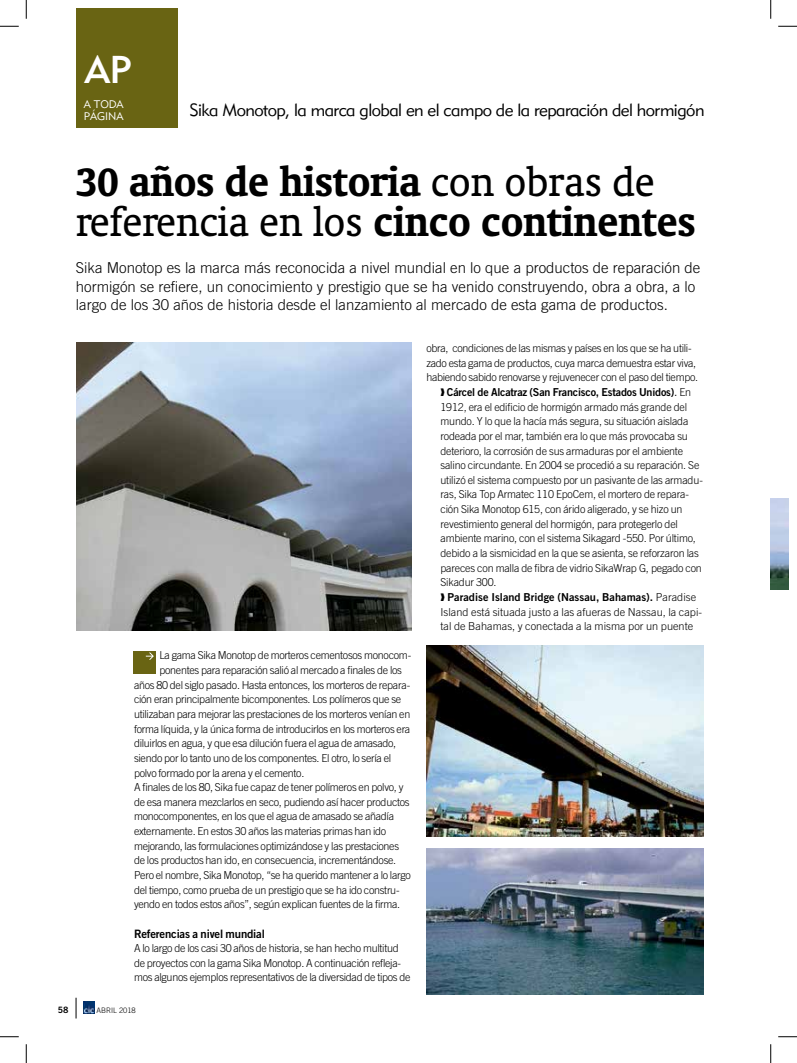
<style>
.page{position:relative;width:797px;height:1063px;background:#fff}
.page>*{position:absolute;margin:0;border:0;box-sizing:border-box;transform-origin:0 0}
.t1{font:700 45px/40px "Oranda BT";letter-spacing:-.01em;color:#000}
.t2{font:38.38px "Geometric 415 BT Medium A";color:#fff}
.t3{font:17.5px "Geometric 415 BT Lite A";letter-spacing:-.03em;color:#000}
.t4{font:300 15px/18.8px "Trade Gothic";color:#000}
.t5{font:11.5px "Trade Gothic Bold Two";letter-spacing:-.015em;color:#000}
.t6{font:300 11px/14.6px "Trade Gothic";letter-spacing:-.025em;color:#000}
.t7{font:300 11px/14.6px "Trade Gothic";letter-spacing:.005em;color:#000}
.t8{font:11px "Trade Gothic Bold Two";letter-spacing:-.015em;color:#000}
.t9{font:11px "Trade Gothic Bold Two";letter-spacing:.005em;color:#000}
.t10{font:10.88px/11.9px "Geometric 415 BT Lite A";color:#fff}
.t11{font:8.75px "Trade Gothic Bold Two";color:#000}
.t12{font:300 7.5px "Trade Gothic";color:#000}
.s1{font-weight:400}
.s2{font-family:"Trade Gothic"}
.s3{font-family:"Trade Gothic";font-weight:300}
</style>
<div class="page">
<div style="left:76px;top:9px;width:102px;height:119px;background:#696413"></div>
<svg style="left:76px;top:997px;width:1px;height:21px"></svg>
<svg style="left:83px;top:1001px;width:12px;height:11px"></svg>
<div style="left:133px;top:651px;width:23px;height:22px;background:#696413"></div>
<svg style="left:146px;top:652px;width:8px;height:7px"></svg>
<img style="left:427px;top:848px;width:276px;height:146px">
<img style="left:426px;top:645px;width:277px;height:191px">
<img style="left:770px;top:498px;width:18px;height:91px">
<img style="left:76px;top:343px;width:335px;height:287px">
<svg style="left:0;top:25px;width:19px;height:2px"></svg>
<svg style="left:778px;top:25px;width:19px;height:2px"></svg>
<svg style="left:0;top:1036px;width:19px;height:1px"></svg>
<svg style="left:778px;top:1036px;width:19px;height:1px"></svg>
<svg style="left:25px;top:0;width:2px;height:19px"></svg>
<svg style="left:25px;top:1044px;width:2px;height:18px"></svg>
<svg style="left:770px;top:0;width:1px;height:19px"></svg>
<svg style="left:770px;top:1044px;width:1px;height:18px"></svg>
<h2 class="t2" style="left:85px;top:46px;width:48px">AP</h2>
<p class="t10" style="left:84px;top:98px;width:41px">A TODA<br>PÁGINA</p>
<h3 class="t3" style="left:189px;top:99px;width:516px">Sika Monotop, la marca global en el campo de la reparación del hormigón</h3>
<h1 class="t1" style="left:76px;top:161px;width:621px">30 años de historia <span class="s1">con obras de referencia en los</span> cinco continentes</h1>
<p class="t4" style="left:76px;top:258px;width:626px">Sika Monotop es la marca más reconocida a nivel mundial en lo que a productos de reparación de hormigón se refiere, un conocimiento y prestigio que se ha venido construyendo, obra a obra, a lo largo de los 30 años de historia desde el lanzamiento al mercado de esta gama de productos.</p>
<p class="t6" style="left:159px;top:648px;width:253px">La gama Sika Monotop de morteros cementosos monocom-</p>
<p class="t6" style="left:159px;top:662px;width:244px">ponentes para reparación salió al mercado a finales de los</p>
<p class="t6" style="left:134px;top:677px;width:278px">años 80 del siglo pasado. Hasta entonces, los morteros de repara-</p>
<p class="t6" style="left:134px;top:692px;width:269px">ción eran principalmente bicomponentes. Los polímeros que se</p>
<p class="t6" style="left:134px;top:706px;width:278px">utilizaban para mejorar las prestaciones de los morteros venían en</p>
<p class="t6" style="left:134px;top:721px;width:278px">forma líquida, y la única forma de introducirlos en los morteros era</p>
<p class="t6" style="left:134px;top:735px;width:264px">diluirlos en agua, y que esa dilución fuera el agua de amasado,</p>
<p class="t6" style="left:134px;top:750px;width:259px">siendo por lo tanto uno de los componentes. El otro, lo sería el</p>
<p class="t6" style="left:134px;top:765px;width:172px">polvo formado por la arena y el cemento.</p>
<p class="t6" style="left:134px;top:779px;width:271px">A finales de los 80, Sika fue capaz de tener polímeros en polvo, y</p>
<p class="t6" style="left:134px;top:794px;width:277px">de esa manera mezclarlos en seco, pudiendo así hacer productos</p>
<p class="t6" style="left:134px;top:809px;width:261px">monocomponentes, en los que el agua de amasado se añadía</p>
<p class="t6" style="left:134px;top:823px;width:254px">externamente. En estos 30 años las materias primas han ido</p>
<p class="t6" style="left:134px;top:838px;width:266px">mejorando, las formulaciones optimizándose y las prestaciones</p>
<p class="t6" style="left:134px;top:852px;width:264px">de los productos han ido, en consecuencia, incrementándose.</p>
<p class="t6" style="left:134px;top:867px;width:278px">Pero el nombre, Sika Monotop, “se ha querido mantener a lo largo</p>
<p class="t6" style="left:134px;top:882px;width:267px">del tiempo, como prueba de un prestigio que se ha ido constru-</p>
<p class="t6" style="left:134px;top:896px;width:267px">yendo en todos estos años”, según explican fuentes de la firma.</p>
<p class="t5" style="left:134px;top:926px;width:132px">Referencias a nivel mundial</p>
<p class="t6" style="left:134px;top:940px;width:278px">A lo largo de los casi 30 años de historia, se han hecho multitud de proyectos con la gama Sika Monotop. A continuación refleja&shy;mos algunos ejemplos representativos de la diversidad de tipos de</p>
<p class="t11" style="left:58px;top:1004px;width:12px">58</p>
<p class="t12" style="left:97px;top:1005px;width:41px">ABRIL 2018</p>
<p class="t6" style="left:426px;top:341px;width:273px">obra, condiciones de las mismas y países en los que se ha utili&shy;zado esta gama de productos, cuya marca demuestra estar viva, habiendo sabido renovarse y rejuvenecer con el paso del tiempo.</p>
<p class="t8" style="left:447px;top:385px;width:246px">Cárcel de Alcatraz (San Francisco, Estados Unidos)<span class="s2">.</span> <span class="s3">En</span></p>
<p class="t6" style="left:440px;top:399px;width:264px">1912, era el edificio de hormigón armado más grande del mundo. Y lo que la hacía más segura, su situación aislada rodeada por el mar, también era lo que más provocaba su deterioro, la corrosión de sus armaduras por el ambiente salino circundante. En 2004 se procedió a su reparación. Se utilizó el sistema compuesto por un pasivante de las armadu&shy;ras, Sika Top Armatec 110 EpoCem, el mortero de repara&shy;ción Sika Monotop 615, con árido aligerado, y se hizo un revestimiento general del hormigón, para protegerlo del ambiente marino, con el sistema Sikagard -550. Por último, debido a la sismicidad en la que se asienta, se reforzaron las pareces con malla de fibra de vidrio SikaWrap G, pegado con Sikadur 300.</p>
<p class="t9" style="left:447px;top:590px;width:250px">Paradise Island Bridge (Nassau, Bahamas). <span class="s3">Paradise</span></p>
<p class="t7" style="left:440px;top:604px;width:263px">Island está situada justo a las afueras de Nassau, la capi&shy;tal de Bahamas, y conectada a la misma por un puente</p>
</div>
